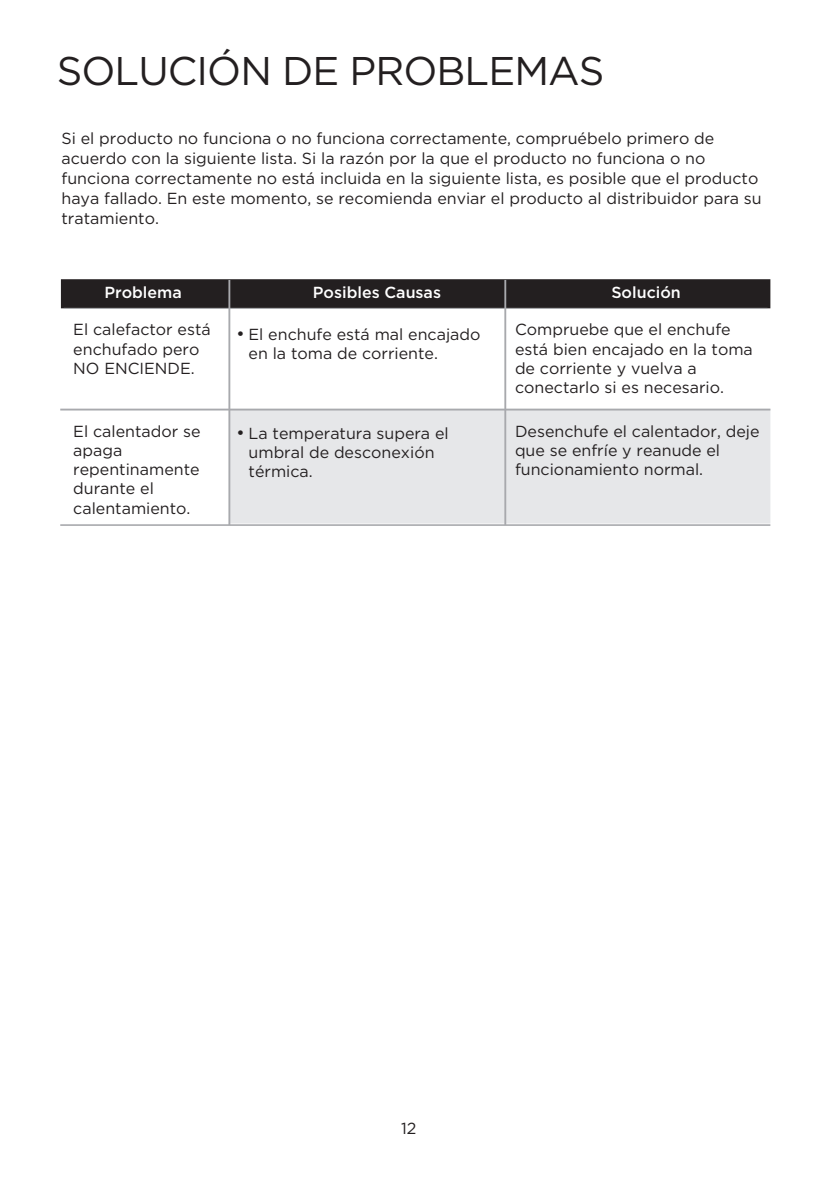
<style>
.page{position:relative;width:823px;height:1191px;background:#fff}
.page>*{position:absolute;margin:0;border:0;box-sizing:border-box;transform-origin:0 0}
.t1{font:40px "Gotham HTF";letter-spacing:-.025em;color:#231f20}
.t2{font:16px/19.2px "Gotham HTF";color:#231f20}
.t3{font:500 16px "Gotham HTF";color:#fff}
.t4{font:300 6.2px "Adobe Song Std";color:#231f20}
</style>
<div class="page">
<svg style="left:61px;top:279px;width:709px;height:29px;background:#252122"></svg>
<div style="left:230px;top:410px;width:540px;height:113px;background:#e6e7e9"></div>
<hr style="left:60px;top:408px;width:710px;height:2px;background:#a8a9ad">
<hr style="left:60px;top:524px;width:710px;height:2px;background:#a8a9ad">
<hr style="left:64px;top:308px;width:703px;height:1px;background:#a8a9ad">
<hr style="left:228px;top:280px;width:2px;height:245px;background:#a8a9ad">
<hr style="left:504px;top:280px;width:2px;height:245px;background:#a8a9ad">
<h1 class="t1" style="left:57px;top:49px;width:549px">SOLUCIÓN DE PROBLEMAS</h1>
<p class="t2" style="left:61px;top:128px;width:701px;line-height:20px">Si el producto no funciona o no funciona correctamente, compruébelo primero de acuerdo con la siguiente lista. Si la razón por la que el producto no funciona o no funciona correctamente no está incluida en la siguiente lista, es posible que el producto haya fallado. En este momento, se recomienda enviar el producto al distribuidor para su tratamiento.</p>
<p class="t3" style="left:611px;top:284px;width:71px">Solución</p>
<p class="t2" style="left:514px;top:320px;width:239px">Compruebe que el enchufe está bien encajado en la toma de corriente y vuelva a conectarlo si es necesario.</p>
<p class="t2" style="left:514px;top:421px;width:246px">Desenchufe el calentador, deje que se enfríe y reanude el funcionamiento normal.</p>
<p class="t3" style="left:104px;top:284px;width:79px">Problema</p>
<p class="t3" style="left:313px;top:284px;width:130px">Posibles Causas</p>
<p class="t3" style="left:646px;top:284px;width:33px">tion</p>
<p class="t2" style="left:73px;top:320px;width:139px">El calefactor está enchufado pero<br>NO ENCIENDE.</p>
<p class="t2" style="left:248px;top:324px;width:233px">El enchufe está mal encajado en la toma de corriente.</p>
<p class="t4" style="left:237px;top:330px;width:8px">●</p>
<p class="t2" style="left:73px;top:421px;width:129px">El calentador se apaga repentinamente durante el calentamiento.</p>
<p class="t2" style="left:248px;top:423px;width:201px">La temperatura supera el umbral de desconexión térmica.</p>
<p class="t4" style="left:237px;top:429px;width:8px">●</p>
<p class="t2" style="left:401px;top:1118px;width:17px">12</p>
</div>
